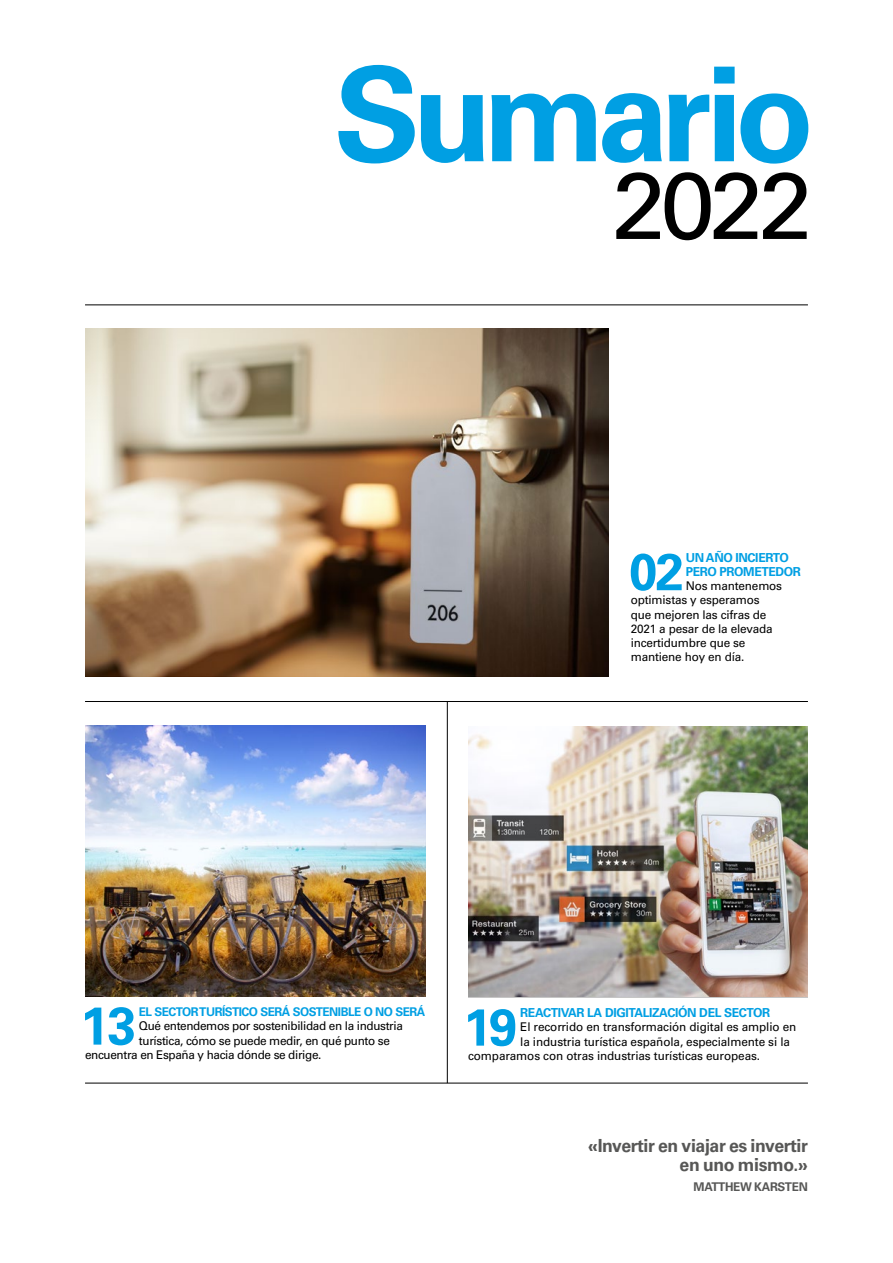
<style>
.page{position:relative;width:893px;height:1263px;background:#fff}
.page>*{position:absolute;margin:0;border:0;box-sizing:border-box;transform-origin:0 0}
.t1{font:700 130.95px "Univers LT Std";letter-spacing:-.06em;color:#009fe3}
.t2{font:94.35px "Univers LT Std";color:#000;scale:1.05 1}
.t3{font:700 53.1px "Univers LT Std";color:#009fe3}
.t4{font:700 51.75px "Univers LT Std";color:#009fe3}
.t5{font:700 18px/18.8px "Univers LT Std";letter-spacing:-.02em;color:#575756;text-align:right}
.t6{font:700 12.3px/14.2px "Univers LT Std";letter-spacing:-.03em;color:#009fe3}
.t7{font:12px/14.2px "Univers LT Std";letter-spacing:-.015em;color:#000}
.t8{font:700 12px "Univers LT Std";letter-spacing:-.04em;color:#009fe3}
.t9{font:700 12px "Univers LT Std";letter-spacing:-.02em;color:#575756}
</style>
<div class="page">
<img style="left:468px;top:726px;width:340px;height:271px">
<img style="left:85px;top:329px;width:523px;height:347px">
<hr style="left:85px;top:701px;width:723px;height:1px;background:#000">
<hr style="left:85px;top:1083px;width:723px;height:1px;background:#000">
<hr style="left:85px;top:305px;width:723px;height:1px;background:#000">
<hr style="left:447px;top:701px;width:1px;height:382px;background:#000">
<img style="left:85px;top:726px;width:340px;height:271px">
<h1 class="t1" style="left:334px;top:38px;width:482px">Sumario</h1>
<h2 class="t2" style="left:611px;top:150px;width:194px">2022</h2>
<h3 class="t4" style="left:629px;top:542px;width:56px">02</h3>
<p class="t6" style="left:686px;top:550px;width:117px">UN AÑO INCIERTO<br>PERO PROMETEDOR</p>
<p class="t7" style="left:631px;top:579px;width:153px;text-indent:55px">Nos mantenemos optimistas y esperamos que mejoren las cifras de<br>2021 a pesar de la elevada incertidumbre que se mantiene hoy en día.</p>
<h3 class="t3" style="left:80px;top:995px;width:58px">13</h3>
<p class="t8" style="left:139px;top:1005px;width:288px">EL SECTOR TURÍSTICO SERÁ SOSTENIBLE O NO SERÁ</p>
<p class="t7" style="left:139px;top:1019px;width:266px">Qué entendemos por sostenibilidad en la industria</p>
<p class="t7" style="left:139px;top:1033px;width:253px">turística, cómo se puede medir, en qué punto se</p>
<p class="t7" style="left:85px;top:1047px;width:238px">encuentra en España y hacia dónde se dirige.</p>
<h3 class="t4" style="left:463px;top:997px;width:55px">19</h3>
<p class="t6" style="left:520px;top:1006px;width:252px">REACTIVAR LA DIGITALIZACIÓN DEL SECTOR</p>
<p class="t7" style="left:520px;top:1020px;width:278px">El recorrido en transformación digital es amplio en</p>
<p class="t7" style="left:520px;top:1034px;width:271px">la industria turística española, especialmente si la</p>
<p class="t7" style="left:468px;top:1048px;width:293px">comparamos con otras industrias turísticas europeas.</p>
<h3 class="t5" style="left:588px;top:1137px;width:221px">«Invertir en viajar es invertir en uno mismo.»</h3>
<p class="t9" style="left:693px;top:1179px;width:116px">MATTHEW KARSTEN</p>
</div>
